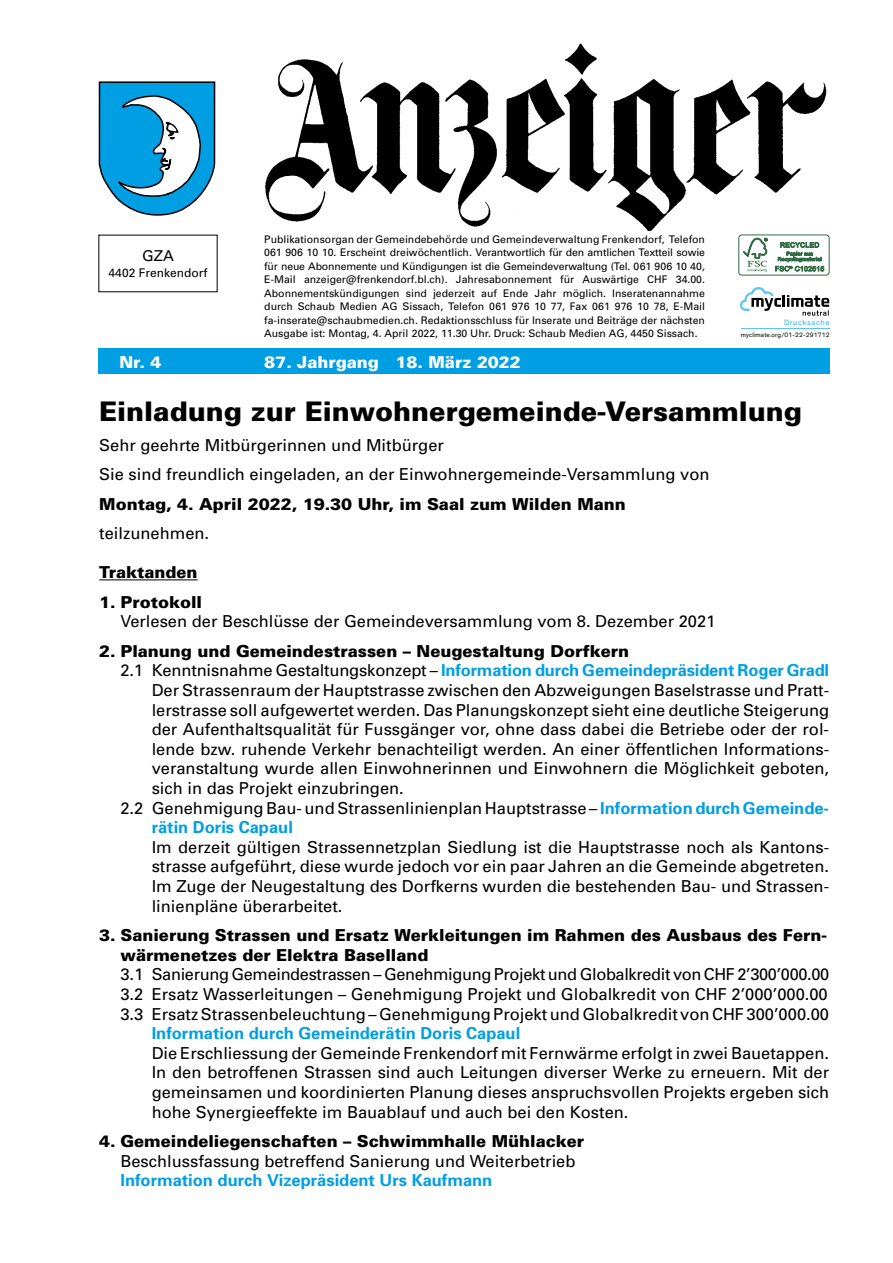
<style>
.page{position:relative;width:893px;height:1263px;background:#fff}
.page>*{position:absolute;margin:0;border:0;box-sizing:border-box;transform-origin:0 0}
.t1{font:900 27px "Univers";color:#000}
.t2{font:16.5px/19.6px "Univers";color:#000;text-align:justify}
.t3{font:900 16.5px/19.6px "Univers";color:#000}
.t4{font:700 16.5px "Univers";color:#009fe3}
.t5{font:900 16.5px "Univers";color:#fff}
.t6{font:15px "Univers";color:#000}
.t7{font:12px "Univers";color:#000}
.t8{font:10.5px/13.5px "Univers";color:#000;text-align:justify}
.t9{font:500 7.95px "f 265 c 4+Theinhardt";letter-spacing:.06em;color:#5bc5f2}
.t10{font:6.45px "dc 6 d 1 b+Theinhardt";letter-spacing:.025em;color:#000}
.s1{font-weight:400;color:#000}
.s2{font-weight:700;color:#009fe3}
</style>
<div class="page">
<img style="left:265px;top:43px;width:562px;height:187px">
<div style="left:98px;top:81px;width:120px;height:136px;background:linear-gradient(to bottom,#fff,#fff)"></div>
<svg style="left:98px;top:81px;width:117px;height:135px"></svg>
<div style="left:738px;top:235px;width:91px;height:40px;border:1px solid #306a46;border-radius:3px"></div>
<svg style="left:743px;top:238px;width:24px;height:34px"></svg>
<svg style="left:775px;top:242px;width:49px;height:29px"></svg>
<div style="left:98px;top:349px;width:731px;height:25px;background:#009fe3"></div>
<hr style="left:741px;top:329px;width:88px;height:1px;background:#5bc5f2">
<svg style="left:740px;top:287px;width:89px;height:29px"></svg>
<hr style="left:99px;top:579px;width:99px;height:1px;background:#000">
<p class="t6" style="left:142px;top:247px;width:33px">GZA</p>
<p class="t7" style="left:109px;top:266px;width:100px">4402 Frenkendorf</p>
<p class="t8" style="left:264px;top:232px;width:442px">Publikationsorgan der Gemeindebehörde und Gemeindeverwaltung Frenkendorf, Telefon 061 906 10 10. Erscheint dreiwöchentlich. Verantwortlich für den amtlichen Textteil sowie für neue Abonnemente und Kündigungen ist die Gemeindeverwaltung (Tel. 061 906 10 40, E-Mail anzeiger@frenkendorf.bl.ch). Jahresabonnement für Auswärtige CHF 34.00.<br>Abonnementskündigungen sind jederzeit auf Ende Jahr möglich. Inseratenannahme durch Schaub Medien AG Sissach, Telefon 061 976 10 77, Fax 061 976 10 78, E-Mail fa-inserate@schaubmedien.ch. Redaktionsschluss für Inserate und Beiträge der nächsten Ausgabe ist: Montag, 4. April 2022, 11.30 Uhr. Druck: Schaub Medien AG, 4450 Sissach.</p>
<p class="t5" style="left:120px;top:352px;width:43px">Nr. 4</p>
<p class="t5" style="left:264px;top:352px;width:258px">87. Jahrgang 18. März 2022</p>
<p class="t9" style="left:784px;top:318px;width:47px">Drucksache</p>
<p class="t10" style="left:741px;top:332px;width:90px">myclimate.org/01-22-291712</p>
<h1 class="t1" style="left:99px;top:395px;width:704px">Einladung zur Einwohnergemeinde-Versammlung</h1>
<p class="t2" style="left:99px;top:430px;width:612px;line-height:29.4px">Sehr geehrte Mitbürgerinnen und Mitbürger<br>Sie sind freundlich eingeladen, an der Einwohnergemeinde-Versammlung von</p>
<p class="t3" style="left:99px;top:494px;width:528px">Montag, 4. April 2022, 19.30 Uhr, im Saal zum Wilden Mann</p>
<p class="t2" style="left:99px;top:523px;width:112px">teilzunehmen.</p>
<p class="t3" style="left:99px;top:562px;width:100px">Traktanden</p>
<p class="t3" style="left:99px;top:592px;width:104px">1. Protokoll</p>
<p class="t2" style="left:120px;top:612px;width:596px">Verlesen der Beschlüsse der Gemeindeversammlung vom 8. Dezember 2021</p>
<p class="t3" style="left:99px;top:641px;width:531px">2. Planung und Gemeindestrassen – Neugestaltung Dorfkern</p>
<p class="t4" style="left:120px;top:660px;width:710px"><span class="s1">2.1 Kenntnisnahme Gestaltungskonzept –</span> Information durch Gemeindepräsident Roger Gradl</p>
<p class="t2" style="left:152px;top:680px;width:679px">Der Strassenraum der Hauptstrasse zwischen den Abzweigungen Baselstrasse und Pratt-</p>
<p class="t2" style="left:152px;top:700px;width:679px">lerstrasse soll aufgewertet werden. Das Planungskonzept sieht eine deutliche Steigerung</p>
<p class="t2" style="left:152px;top:720px;width:679px">der Aufenthaltsqualität für Fussgänger vor, ohne dass dabei die Betriebe oder der rol-</p>
<p class="t2" style="left:152px;top:739px;width:679px">lende bzw. ruhende Verkehr benachteiligt werden. An einer öffentlichen Informations-</p>
<p class="t2" style="left:152px;top:759px;width:679px">veranstaltung wurde allen Einwohnerinnen und Einwohnern die Möglichkeit geboten,</p>
<p class="t2" style="left:152px;top:778px;width:254px">sich in das Projekt einzubringen.</p>
<p class="t2" style="left:120px;top:798px;width:710px">2.2 Genehmigung Bau- und Strassenlinienplan Hauptstrasse – <span class="s2">Information durch Gemeinde-</span></p>
<p class="t4" style="left:152px;top:817px;width:143px">rätin Doris Capaul</p>
<p class="t2" style="left:152px;top:837px;width:679px">Im derzeit gültigen Strassennetzplan Siedlung ist die Hauptstrasse noch als Kantons&shy;strasse aufgeführt, diese wurde jedoch vor ein paar Jahren an die Gemeinde abgetreten.<br>Im Zuge der Neugestaltung des Dorfkerns wurden die bestehenden Bau- und Strassen&shy;linienpläne überarbeitet.</p>
<p class="t3" style="left:120px;top:925px;width:708px;text-indent:-21px">3. Sanierung Strassen und Ersatz Werkleitungen im Rahmen des Ausbaus des Fern&shy;wärmenetzes der Elektra Baselland</p>
<p class="t2" style="left:120px;top:965px;width:710px">3.1 Sanierung Gemeindestrassen – Genehmigung Projekt und Globalkredit von CHF 2’300’000.00<br>3.2 Ersatz Wasserleitungen – Genehmigung Projekt und Globalkredit von CHF 2’000’000.00<br>3.3 Ersatz Strassenbeleuchtung – Genehmigung Projekt und Globalkredit von CHF 300’000.00</p>
<p class="t4" style="left:152px;top:1023px;width:370px">Information durch Gemeinderätin Doris Capaul</p>
<p class="t2" style="left:152px;top:1043px;width:679px">Die Erschliessung der Gemeinde Frenkendorf mit Fernwärme erfolgt in zwei Bauetappen.<br>In den betroffenen Strassen sind auch Leitungen diverser Werke zu erneuern. Mit der gemeinsamen und koordinierten Planung dieses anspruchsvollen Projekts ergeben sich hohe Synergieeffekte im Bauablauf und auch bei den Kosten.</p>
<p class="t3" style="left:99px;top:1131px;width:487px">4. Gemeindeliegenschaften – Schwimmhalle Mühlacker</p>
<p class="t2" style="left:120px;top:1151px;width:457px">Beschlussfassung betreffend Sanierung und Weiterbetrieb</p>
<p class="t4" style="left:120px;top:1170px;width:373px">Information durch Vizepräsident Urs Kaufmann</p>
</div>
